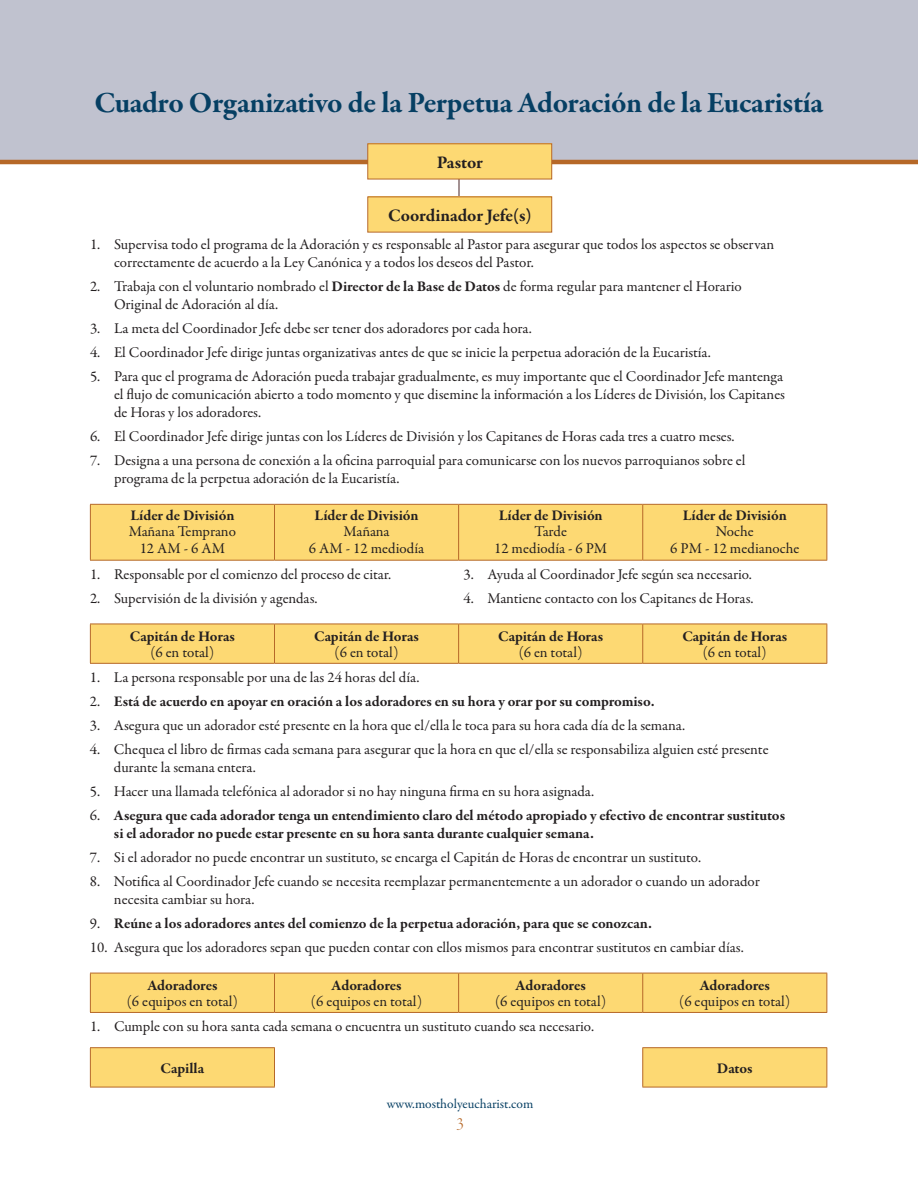
<style>
.page{position:relative;width:918px;height:1188px;background:#fff}
.page>*{position:absolute;margin:0;border:0;box-sizing:border-box;transform-origin:0 0}
.t1{font:700 30px "Garamond Premr Pro";letter-spacing:-.015em;color:#063f63}
.t2{font:700 18px "Garamond Premr Pro";letter-spacing:-.005em;color:#231f20}
.t3{font:18px "Garamond Premr Pro Lt Disp";color:#b66828}
.t4{font:15px/18px "Garamond Premr Pro";color:#231f20}
.t5{font:700 15px/18px "Garamond Premr Pro";letter-spacing:-.005em;color:#231f20}
.t6{font:13.5px "Garamond Premr Pro";color:#063f63}
.s1{font-weight:700}
.s2{font-weight:400}
</style>
<div class="page">
<div style="left:0;top:0;width:918px;height:164px;background:#c0c2cf"></div>
<hr style="left:459px;top:172px;width:1px;height:43px;background:#482427">
<div style="left:368px;top:144px;width:184px;height:35px;background:#fdd973"></div>
<div style="left:367px;top:143px;width:185px;height:36px;border:1px solid #b66828"></div>
<div style="left:368px;top:197px;width:184px;height:35px;background:#fdd973"></div>
<div style="left:367px;top:196px;width:185px;height:36px;border:1px solid #b66828"></div>
<div style="left:91px;top:505px;width:735px;height:55px;background:#fdd973"></div>
<hr style="left:90px;top:504px;width:184px;height:1px;background:#b66828">
<hr style="left:90px;top:505px;width:1px;height:55px;background:#b66828">
<hr style="left:274px;top:504px;width:185px;height:1px;background:#b66828">
<hr style="left:274px;top:505px;width:1px;height:55px;background:#b66828">
<hr style="left:459px;top:504px;width:184px;height:1px;background:#b66828">
<hr style="left:458px;top:505px;width:1px;height:55px;background:#b66828">
<hr style="left:643px;top:504px;width:184px;height:1px;background:#b66828">
<hr style="left:642px;top:505px;width:1px;height:55px;background:#b66828">
<hr style="left:826px;top:505px;width:1px;height:55px;background:#b66828">
<hr style="left:90px;top:560px;width:184px;height:1px;background:#b66828">
<hr style="left:274px;top:560px;width:185px;height:1px;background:#b66828">
<hr style="left:459px;top:560px;width:184px;height:1px;background:#b66828">
<hr style="left:643px;top:560px;width:184px;height:1px;background:#b66828">
<div style="left:91px;top:625px;width:735px;height:38px;background:#fdd973"></div>
<hr style="left:90px;top:624px;width:184px;height:1px;background:#b66828">
<hr style="left:90px;top:624px;width:1px;height:39px;background:#b66828">
<hr style="left:274px;top:624px;width:185px;height:1px;background:#b66828">
<hr style="left:274px;top:624px;width:1px;height:39px;background:#b66828">
<hr style="left:459px;top:624px;width:184px;height:1px;background:#b66828">
<hr style="left:458px;top:624px;width:1px;height:39px;background:#b66828">
<hr style="left:643px;top:624px;width:184px;height:1px;background:#b66828">
<hr style="left:642px;top:624px;width:1px;height:39px;background:#b66828">
<hr style="left:826px;top:624px;width:1px;height:39px;background:#b66828">
<hr style="left:90px;top:663px;width:184px;height:1px;background:#b66828">
<hr style="left:274px;top:663px;width:185px;height:1px;background:#b66828">
<hr style="left:459px;top:663px;width:184px;height:1px;background:#b66828">
<hr style="left:643px;top:663px;width:184px;height:1px;background:#b66828">
<div style="left:91px;top:974px;width:735px;height:38px;background:#fdd973"></div>
<hr style="left:90px;top:973px;width:184px;height:1px;background:#b66828">
<hr style="left:90px;top:973px;width:1px;height:39px;background:#b66828">
<hr style="left:274px;top:973px;width:185px;height:1px;background:#b66828">
<hr style="left:274px;top:973px;width:1px;height:39px;background:#b66828">
<hr style="left:459px;top:973px;width:184px;height:1px;background:#b66828">
<hr style="left:458px;top:973px;width:1px;height:39px;background:#b66828">
<hr style="left:643px;top:973px;width:184px;height:1px;background:#b66828">
<hr style="left:642px;top:973px;width:1px;height:39px;background:#b66828">
<hr style="left:826px;top:973px;width:1px;height:39px;background:#b66828">
<hr style="left:90px;top:1012px;width:184px;height:1px;background:#b66828">
<hr style="left:274px;top:1012px;width:185px;height:1px;background:#b66828">
<hr style="left:459px;top:1012px;width:184px;height:1px;background:#b66828">
<hr style="left:643px;top:1012px;width:184px;height:1px;background:#b66828">
<svg style="left:91px;top:1048px;width:735px;height:39px"></svg>
<hr style="left:90px;top:1047px;width:185px;height:1px;background:#b66828">
<hr style="left:90px;top:1048px;width:1px;height:39px;background:#b66828">
<hr style="left:274px;top:1048px;width:1px;height:39px;background:#b66828">
<hr style="left:90px;top:1087px;width:185px;height:1px;background:#b66828">
<hr style="left:642px;top:1047px;width:185px;height:1px;background:#b66828">
<hr style="left:642px;top:1048px;width:1px;height:39px;background:#b66828">
<hr style="left:826px;top:1048px;width:1px;height:39px;background:#b66828">
<hr style="left:642px;top:1087px;width:185px;height:1px;background:#b66828">
<h1 class="t1" style="left:95px;top:84px;width:730px">Cuadro Organizativo de la Perpetua Adoración de la Eucaristía</h1>
<p class="t2" style="left:437px;top:151px;width:47px">Pastor</p>
<p class="t2" style="left:388px;top:204px;width:145px">Coordinador Jefe(s)</p>
<p class="t4" style="left:114px;top:236px;width:662px;text-indent:-24px">1. Supervisa todo el programa de la Adoración y es responsable al Pastor para asegurar que todos los aspectos se observan correctamente de acuerdo a la Ley Canónica y a todos los deseos del Pastor.</p>
<p class="t4" style="left:114px;top:278px;width:629px;text-indent:-24px">2. Trabaja con el voluntario nombrado el <span class="s1">Director de la Base de Datos</span> de forma regular para mantener el Horario<br>Original de Adoración al día.</p>
<p class="t4" style="left:90px;top:320px;width:444px">3. La meta del Coordinador Jefe debe ser tener dos adoradores por cada hora.</p>
<p class="t4" style="left:90px;top:344px;width:623px">4. El Coordinador Jefe dirige juntas organizativas antes de que se inicie la perpetua adoración de la Eucaristía.</p>
<p class="t4" style="left:114px;top:368px;width:673px;text-indent:-24px">5. Para que el programa de Adoración pueda trabajar gradualmente, es muy importante que el Coordinador Jefe mantenga el flujo de comunicación abierto a todo momento y que disemine la información a los Líderes de División, los Capitanes de Horas y los adoradores.</p>
<p class="t4" style="left:90px;top:428px;width:646px">6. El Coordinador Jefe dirige juntas con los Líderes de División y los Capitanes de Horas cada tres a cuatro meses.</p>
<p class="t4" style="left:114px;top:452px;width:633px;text-indent:-24px">7. Designa a una persona de conexión a la oficina parroquial para comunicarse con los nuevos parroquianos sobre el programa de la perpetua adoración de la Eucaristía.</p>
<p class="t5" style="left:130px;top:506px;width:105px">Líder de División</p>
<p class="t4" style="left:129px;top:524px;width:109px;line-height:16.5px;text-align:center">Mañana Temprano<br>12 AM - 6 AM</p>
<p class="t5" style="left:315px;top:506px;width:105px">Líder de División</p>
<p class="t4" style="left:309px;top:524px;width:117px;line-height:16.5px;text-align:center">Mañana<br>6 AM - 12 mediodía</p>
<p class="t5" style="left:499px;top:506px;width:105px">Líder de División</p>
<p class="t4" style="left:494px;top:524px;width:115px;line-height:16.5px;text-align:center">Tarde<br>12 mediodía - 6 PM</p>
<p class="t5" style="left:683px;top:506px;width:105px">Líder de División</p>
<p class="t4" style="left:670px;top:524px;width:131px;line-height:16.5px;text-align:center">Noche<br>6 PM - 12 medianoche</p>
<p class="t4" style="left:90px;top:565px;width:303px">1. Responsable por el comienzo del proceso de citar.</p>
<p class="t4" style="left:90px;top:589px;width:229px">2. Supervisión de la división y agendas.</p>
<p class="t4" style="left:464px;top:565px;width:290px">3. Ayuda al Coordinador Jefe según sea necesario.</p>
<p class="t4" style="left:464px;top:589px;width:292px">4. Mantiene contacto con los Capitanes de Horas.</p>
<p class="t5" style="left:130px;top:627px;width:106px">Capitán de Horas</p>
<p class="t4" style="left:150px;top:644px;width:65px">(6 en total)</p>
<p class="t5" style="left:314px;top:627px;width:106px">Capitán de Horas</p>
<p class="t4" style="left:335px;top:644px;width:65px">(6 en total)</p>
<p class="t5" style="left:498px;top:627px;width:106px">Capitán de Horas</p>
<p class="t4" style="left:519px;top:644px;width:65px">(6 en total)</p>
<p class="t5" style="left:682px;top:627px;width:106px">Capitán de Horas</p>
<p class="t4" style="left:703px;top:644px;width:65px">(6 en total)</p>
<p class="t4" style="left:90px;top:668px;width:331px">1. La persona responsable por una de las 24 horas del día.</p>
<p class="t5" style="left:90px;top:692px;width:566px"><span class="s2">2.</span> Está de acuerdo en apoyar en oración a los adoradores en su hora y orar por su compromiso.</p>
<p class="t4" style="left:90px;top:716px;width:597px">3. Asegura que un adorador esté presente en la hora que el/ella le toca para su hora cada día de la semana.</p>
<p class="t4" style="left:114px;top:740px;width:656px;text-indent:-24px">4. Chequea el libro de firmas cada semana para asegurar que la hora en que el/ella se responsabiliza alguien esté presente durante la semana entera.</p>
<p class="t4" style="left:90px;top:782px;width:506px">5. Hacer una llamada telefónica al adorador si no hay ninguna firma en su hora asignada.</p>
<p class="t5" style="left:114px;top:806px;width:673px;text-indent:-24px"><span class="s2">6.</span> Asegura que cada adorador tenga un entendimiento claro del método apropiado y efectivo de encontrar sustitutos si el adorador no puede estar presente en su hora santa durante cualquier semana.</p>
<p class="t4" style="left:90px;top:848px;width:613px">7. Si el adorador no puede encontrar un sustituto, se encarga el Capitán de Horas de encontrar un sustituto.</p>
<p class="t4" style="left:114px;top:872px;width:647px;text-indent:-24px">8. Notifica al Coordinador Jefe cuando se necesita reemplazar permanentemente a un adorador o cuando un adorador necesita cambiar su hora.</p>
<p class="t5" style="left:90px;top:914px;width:564px"><span class="s2">9.</span> Reúne a los adoradores antes del comienzo de la perpetua adoración, para que se conozcan.</p>
<p class="t4" style="left:90px;top:938px;width:655px">10. Asegura que los adoradores sepan que pueden contar con ellos mismos para encontrar sustitutos en cambiar días.</p>
<p class="t5" style="left:147px;top:976px;width:72px">Adoradores</p>
<p class="t4" style="left:127px;top:993px;width:113px">(6 equipos en total)</p>
<p class="t5" style="left:331px;top:976px;width:72px">Adoradores</p>
<p class="t4" style="left:311px;top:993px;width:113px">(6 equipos en total)</p>
<p class="t5" style="left:516px;top:976px;width:72px">Adoradores</p>
<p class="t4" style="left:495px;top:993px;width:113px">(6 equipos en total)</p>
<p class="t5" style="left:700px;top:976px;width:72px">Adoradores</p>
<p class="t4" style="left:679px;top:993px;width:113px">(6 equipos en total)</p>
<p class="t4" style="left:90px;top:1017px;width:506px">1. Cumple con su hora santa cada semana o encuentra un sustituto cuando sea necesario.</p>
<p class="t5" style="left:161px;top:1059px;width:45px">Capilla</p>
<p class="t5" style="left:717px;top:1059px;width:37px">Datos</p>
<p class="t6" style="left:387px;top:1095px;width:148px">www.mostholyeucharist.com</p>
<p class="t3" style="left:456px;top:1114px;width:9px">3</p>
</div>
